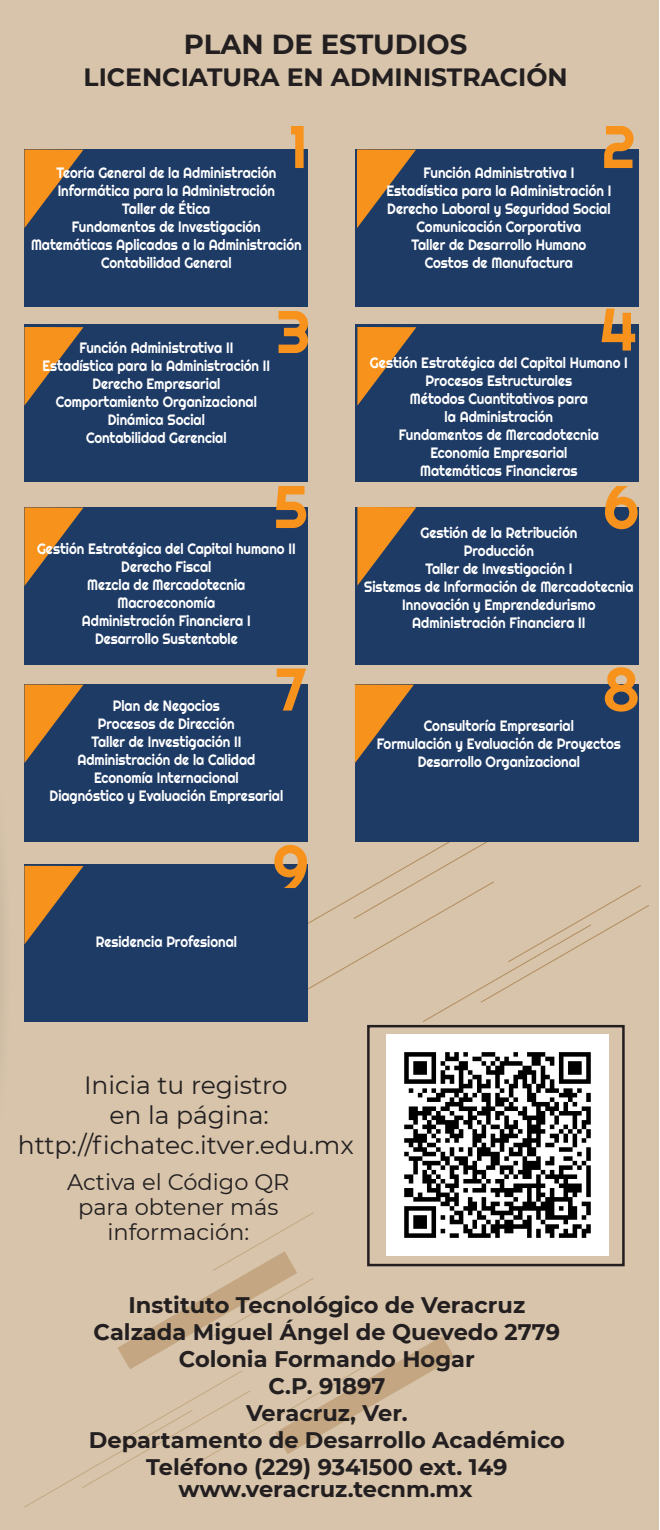
<style>
.page{position:relative;width:660px;height:1530px;background:#fff}
.page>*{position:absolute;margin:0;border:0;box-sizing:border-box;transform-origin:0 0}
.t1{font:60px "Righteous";color:#f7931d}
.t2{font:700 27.5px "Montserrat";color:#231f20}
.t3{font:25px/30px "Montserrat";color:#231f20;text-align:center}
.t4{font:700 25px "Montserrat";color:#231f20}
.t5{font:700 22.5px/27px "Montserrat";color:#231f20;text-align:center}
.t6{font:22.5px/25px "Montserrat";color:#231f20;text-align:center}
.t7{font:15px/18px "Righteous";color:#fff;text-align:center;scale:.89 1}
.t8{font:15px/18px "Righteous";color:#fff;text-align:center;scale:.9 1}
</style>
<div class="page">
<div style="left:0;top:0;width:658px;height:1530px;background:#d7c4ab"></div>
<div style="left:367px;top:1025px;width:257px;height:241px;border:2px solid #231f20"></div>
<svg style="left:308px;top:802px;width:340px;height:220px"></svg>
<div style="left:354px;top:149px;width:284px;height:158px;background:#1e3b66"></div>
<div style="left:354px;top:324px;width:284px;height:158px;background:#1e3b66"></div>
<div style="left:354px;top:507px;width:284px;height:157px;background:#1e3b66"></div>
<div style="left:354px;top:684px;width:284px;height:158px;background:#1e3b66"></div>
<div style="left:24px;top:324px;width:284px;height:158px;background:#1e3b66"></div>
<div style="left:24px;top:507px;width:284px;height:157px;background:#1e3b66"></div>
<div style="left:24px;top:684px;width:284px;height:158px;background:#1e3b66"></div>
<div style="left:24px;top:864px;width:284px;height:158px;background:#1e3b66"></div>
<div style="left:24px;top:149px;width:284px;height:158px;background:#1e3b66"></div>
<svg style="left:24px;top:327px;width:59px;height:79px"></svg>
<svg style="left:24px;top:507px;width:59px;height:79px"></svg>
<svg style="left:357px;top:149px;width:58px;height:79px"></svg>
<svg style="left:357px;top:507px;width:59px;height:79px"></svg>
<svg style="left:357px;top:327px;width:59px;height:79px"></svg>
<svg style="left:354px;top:684px;width:59px;height:79px"></svg>
<svg style="left:24px;top:149px;width:59px;height:79px"></svg>
<svg style="left:24px;top:684px;width:59px;height:79px"></svg>
<svg style="left:24px;top:866px;width:59px;height:78px"></svg>
<svg style="left:0;top:918px;width:1px;height:79px"></svg>
<svg style="left:24px;top:1213px;width:430px;height:294px"></svg>
<img style="left:386px;top:1034px;width:222px;height:221px">
<h2 class="t2" style="left:184px;top:24px;width:285px">PLAN DE ESTUDIOS</h2>
<h3 class="t4" style="left:83px;top:59px;width:485px">LICENCIATURA EN ADMINISTRACIÓN</h3>
<h1 class="t1" style="left:288px;top:109px;width:21px">1</h1>
<p class="t7" style="left:31px;top:164px;width:305px">Teoría General de la Administración<br>Informática para la Administración<br>Taller de Ética<br>Fundamentos de Investigación<br>Matemáticas Aplicadas a la Administración<br>Contabilidad General</p>
<p class="t7" style="left:43px;top:339px;width:257px">Función Administrativa II<br>Estadística para la Administración II<br>Derecho Empresarial<br>Comportamiento Organizacional<br>Dinámica Social<br>Contabilidad Gerencial</p>
<h1 class="t1" style="left:275px;top:294px;width:37px">3</h1>
<h1 class="t1" style="left:273px;top:469px;width:37px">5</h1>
<p class="t7" style="left:37px;top:539px;width:292px">Gestión Estratégica del Capital humano II<br>Derecho Fiscal<br>Mezcla de Mercadotecnia<br>Macroeconomía<br>Administración Financiera I<br>Desarrollo Sustentable</p>
<h1 class="t1" style="left:275px;top:651px;width:32px">7</h1>
<p class="t7" style="left:50px;top:696px;width:264px">Plan de Negocios<br>Procesos de Dirección<br>Taller de Investigación II<br>Administración de la Calidad<br>Economía Internacional<br>Diagnóstico y Evaluación Empresarial</p>
<p class="t7" style="left:96px;top:933px;width:160px">Residencia Profesional</p>
<h1 class="t1" style="left:272px;top:829px;width:38px">9</h1>
<h1 class="t1" style="left:601px;top:109px;width:36px">2</h1>
<p class="t8" style="left:386px;top:181px;width:251px">Estadística para la Administración I<br>Derecho Laboral y Seguridad Social<br>Comunicación Corporativa<br>Taller de Desarrollo Humano<br>Costos de Manufactura</p>
<p class="t8" style="left:423px;top:163px;width:169px">Función Administrativa I</p>
<h1 class="t1" style="left:599px;top:291px;width:39px">4</h1>
<p class="t8" style="left:369px;top:353px;width:288px">Gestión Estratégica del Capital Humano I<br>Procesos Estructurales<br>Métodos Cuantitativos para<br>la Administración<br>Fundamentos de Mercadotecnia<br>Economía Empresarial<br>Matemáticas Financieras</p>
<h1 class="t1" style="left:602px;top:469px;width:38px">6</h1>
<p class="t8" style="left:364px;top:523px;width:300px">Gestión de la Retribución<br>Producción<br>Taller de Investigación I<br>Sistemas de Información de Mercadotecnia<br>Innovación y Emprendedurismo<br>Administración Financiera II</p>
<h1 class="t1" style="left:602px;top:651px;width:39px">8</h1>
<p class="t8" style="left:376px;top:716px;width:272px">Consultoría Empresarial<br>Formulación y Evaluación de Proyectos<br>Desarrollo Organizacional</p>
<h3 class="t3" style="left:18px;top:1069px;width:337px">Inicia tu registro<br>en la página: http://fichatec.itver.edu.mx</h3>
<h3 class="t6" style="left:67px;top:1169px;width:224px">Activa el Código QR para obtener más información:</h3>
<h3 class="t5" style="left:89px;top:1291px;width:477px">Instituto Tecnológico de Veracruz<br>Calzada Miguel Ángel de Quevedo 2779<br>Colonia Formando Hogar<br>C.P. 91897<br>Veracruz, Ver.<br>Departamento de Desarrollo Académico<br>Teléfono (229) 9341500 ext. 149</h3>
<h3 class="t5" style="left:178px;top:1474px;width:295px">www.veracruz.tecnm.mx</h3>
</div>
